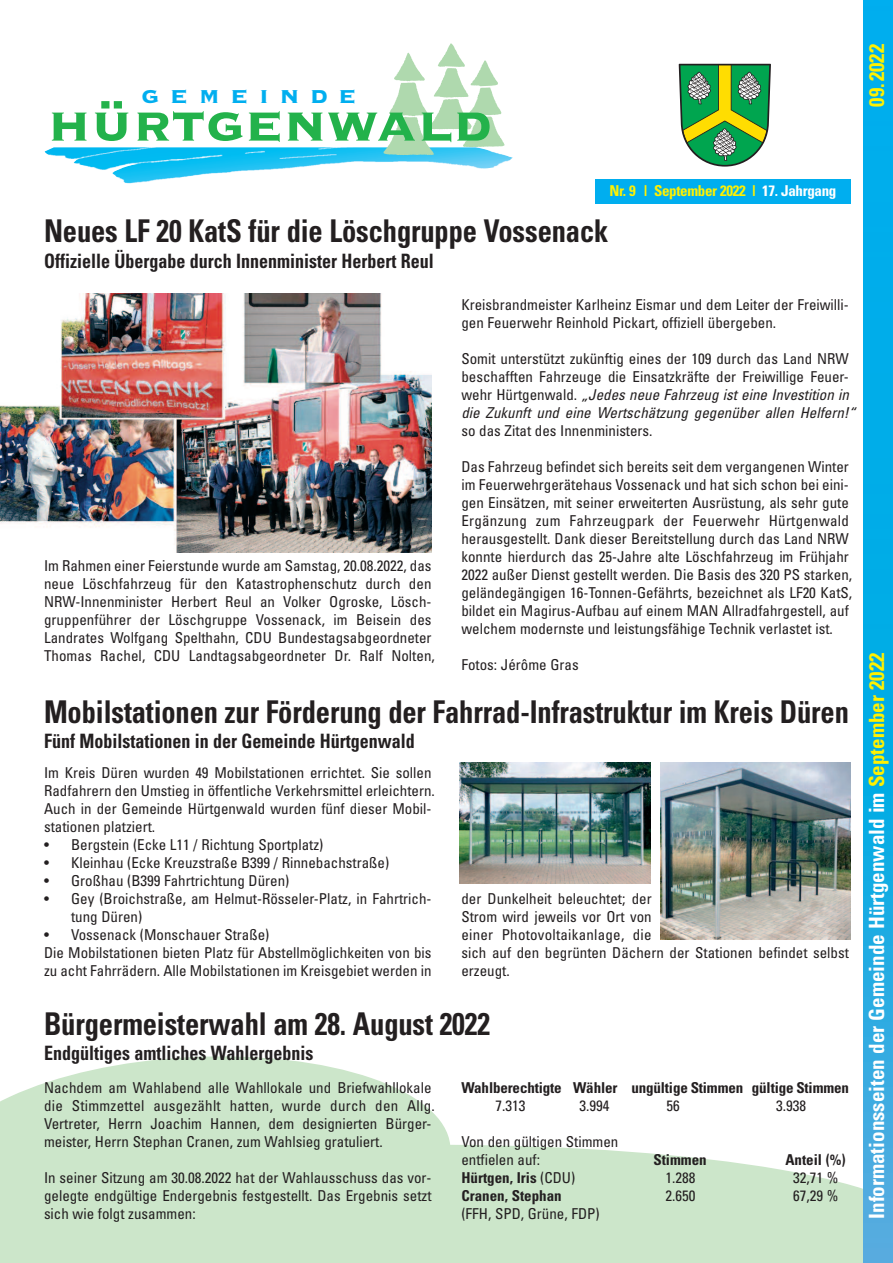
<style>
.page{position:relative;width:893px;height:1263px;background:#fff}
.page>*{position:absolute;margin:0;border:0;box-sizing:border-box;transform-origin:0 0}
.t1{font:63.75px "Copperplate Thirty Three BC";color:#23b24b}
.t2{font:700 condensed 31.35px "Univers";letter-spacing:-.005em;color:#231f20;scale:.91 1}
.t3{font:29.25px "Copperplate Thirty Three BC";letter-spacing:.365em;color:#00aeef}
.t4{font:700 condensed 21px "Univers";color:#fff}
.t5{font:700 condensed 21px "Univers";color:#fff101}
.t6{font:700 condensed 19.8px "Univers";color:#231f20;scale:.91 1}
.t7{font:condensed 15px/18px "Univers";color:#231f20}
.t8{font:700 condensed 15px "Univers";letter-spacing:-.01em;color:#231f20}
.t9{font:700 condensed 15px "Univers";letter-spacing:-.02em;color:#fff101}
.s1{color:#fff}
.s2{font-style:italic}
.s3{font-weight:400}
.s4{color:#fff101}
</style>
<div class="page">
<svg style="left:0;top:1056px;width:863px;height:207px;fill:#cce6ca"></svg>
<img style="left:45px;top:147px;width:468px;height:37px">
<img style="left:383px;top:43px;width:122px;height:113px">
<div style="left:595px;top:179px;width:255px;height:25px;background:#00aeef"></div>
<svg style="left:679px;top:64px;width:92px;height:103px;background:#63ac5e"></svg>
<svg style="left:863px;top:0;width:30px;height:1263px;background:#11ace6"></svg>
<img style="left:1px;top:294px;width:431px;height:258px">
<img style="left:459px;top:763px;width:191px;height:121px">
<img style="left:661px;top:763px;width:189px;height:177px">
<h3 class="t3" style="left:142px;top:75px;width:216px">gemeinde</h3>
<h1 class="t1" style="left:48px;top:81px;width:446px">hürtgenwald</h1>
<h3 class="t5" style="left:869px;top:107px;width:64px;rotate:-90deg">09.2022</h3>
<p class="t9" style="left:609px;top:185px;width:228px">Nr. 9 | September 2022 | <span class="s1">17. Jahrgang</span></p>
<h2 class="t2" style="left:44px;top:220px;width:622px">Neues LF 20 KatS für die Löschgruppe Vossenack</h2>
<h3 class="t6" style="left:44px;top:254px;width:430px">Offizielle Übergabe durch Innenminister Herbert Reul</h3>
<p class="t7" style="left:44px;top:558px;width:392px">Im Rahmen einer Feierstunde wurde am Samstag, 20.08.2022, das neue Löschfahrzeug für den Katastrophenschutz durch den NRW-Innenminister Herbert Reul an Volker Ogroske, Lösch&shy;gruppenführer der Löschgruppe Vossenack, im Beisein des Landrates Wolfgang Spelthahn, CDU Bundestagsabgeordneter Thomas Rachel, CDU Landtagsabgeordneter Dr. Ralf Nolten,</p>
<p class="t7" style="left:461px;top:297px;width:389px">Kreisbrandmeister Karlheinz Eismar und dem Leiter der Freiwilli&shy;gen Feuerwehr Reinhold Pickart, offiziell übergeben.</p>
<p class="t7" style="left:461px;top:351px;width:396px">Somit unterstützt zukünftig eines der 109 durch das Land NRW beschafften Fahrzeuge die Einsatzkräfte der Freiwillige Feuer&shy;wehr Hürtgenwald. <span class="s2">„Jedes neue Fahrzeug ist eine Investition in die Zukunft und eine Wertschätzung gegenüber allen Helfern!“</span></p>
<p class="t7" style="left:461px;top:423px;width:193px">so das Zitat des Innenministers.</p>
<p class="t7" style="left:461px;top:459px;width:392px">Das Fahrzeug befindet sich bereits seit dem vergangenen Winter im Feuerwehrgerätehaus Vossenack und hat sich schon bei eini&shy;gen Einsätzen, mit seiner erweiterten Ausrüstung, als sehr gute Ergänzung zum Fahrzeugpark der Feuerwehr Hürtgenwald herausgestellt. Dank dieser Bereitstellung durch das Land NRW konnte hierdurch das 25-Jahre alte Löschfahrzeug im Frühjahr 2022 außer Dienst gestellt werden. Die Basis des 320 PS starken, geländegängigen 16-Tonnen-Gefährts, bezeichnet als LF20 KatS, bildet ein Magirus-Aufbau auf einem MAN Allradfahrgestell, auf welchem modernste und leistungsfähige Technik verlastet ist.</p>
<p class="t7" style="left:461px;top:657px;width:119px">Fotos: Jérôme Gras</p>
<h2 class="t2" style="left:44px;top:700px;width:886px">Mobilstationen zur Förderung der Fahrrad-Infrastruktur im Kreis Düren</h2>
<p class="t7" style="left:44px;top:765px;width:392px">Im Kreis Düren wurden 49 Mobilstationen errichtet. Sie sollen Radfahrern den Umstieg in öffentliche Verkehrsmittel erleichtern.<br>Auch in der Gemeinde Hürtgenwald wurden fünf dieser Mobil&shy;stationen platziert.</p>
<p class="t7" style="left:44px;top:837px;width:281px">• Bergstein (Ecke L11 / Richtung Sportplatz)</p>
<p class="t7" style="left:44px;top:855px;width:347px">• Kleinhau (Ecke Kreuzstraße B399 / Rinnebachstraße)</p>
<p class="t7" style="left:44px;top:873px;width:247px">• Großhau (B399 Fahrtrichtung Düren)</p>
<p class="t7" style="left:71px;top:891px;width:362px;text-indent:-27px">• Gey (Broichstraße, am Helmut-Rösseler-Platz, in Fahrtrich&shy;tung Düren)</p>
<p class="t7" style="left:44px;top:927px;width:389px">• Vossenack (Monschauer Straße)<br>Die Mobilstationen bieten Platz für Abstellmöglichkeiten von bis zu acht Fahrrädern. Alle Mobilstationen im Kreisgebiet werden in</p>
<h3 class="t6" style="left:44px;top:734px;width:409px">Fünf Mobilstationen in der Gemeinde Hürtgenwald</h3>
<p class="t7" style="left:461px;top:891px;width:389px">der Dunkelheit beleuchtet; der<br>Strom wird jeweils vor Ort von<br>einer Photovoltaikanlage, die<br>sich auf den begrünten Dächern der Stationen befindet selbst erzeugt.</p>
<h2 class="t2" style="left:44px;top:1012px;width:492px">Bürgermeisterwahl am 28. August 2022</h2>
<h3 class="t6" style="left:44px;top:1046px;width:298px">Endgültiges amtliches Wahlergebnis</h3>
<p class="t7" style="left:44px;top:1080px;width:392px">Nachdem am Wahlabend alle Wahllokale und Briefwahllokale die Stimmzettel ausgezählt hatten, wurde durch den Allg.<br>Vertreter, Herrn Joachim Hannen, dem designierten Bürger&shy;meister, Herrn Stephan Cranen, zum Wahlsieg gratuliert.</p>
<p class="t7" style="left:44px;top:1170px;width:389px;text-align:justify">In seiner Sitzung am 30.08.2022 hat der Wahlausschuss das vor&shy;gelegte endgültige Endergebnis festgestellt. Das Ergebnis setzt sich wie folgt zusammen:</p>
<p class="t8" style="left:461px;top:1082px;width:389px">Wahlberechtigte Wähler ungültige Stimmen gültige Stimmen</p>
<p class="t7" style="left:495px;top:1098px;width:31px">7.313</p>
<p class="t7" style="left:580px;top:1098px;width:31px">3.994</p>
<p class="t7" style="left:666px;top:1098px;width:15px">56</p>
<p class="t7" style="left:776px;top:1098px;width:31px">3.938</p>
<p class="t7" style="left:461px;top:1134px;width:159px">Von den gültigen Stimmen entfielen auf:</p>
<p class="t8" style="left:653px;top:1154px;width:55px">Stimmen</p>
<p class="t8" style="left:785px;top:1154px;width:62px">Anteil (%)</p>
<p class="t8" style="left:461px;top:1172px;width:115px">Hürtgen, Iris <span class="s3">(CDU)</span></p>
<p class="t7" style="left:665px;top:1170px;width:31px">1.288</p>
<p class="t7" style="left:793px;top:1170px;width:47px">32,71 %</p>
<p class="t8" style="left:461px;top:1190px;width:102px">Cranen, Stephan</p>
<p class="t7" style="left:665px;top:1188px;width:31px">2.650</p>
<p class="t7" style="left:793px;top:1188px;width:47px">67,29 %</p>
<p class="t7" style="left:461px;top:1206px;width:140px">(FFH, SPD, Grüne, FDP)</p>
<h3 class="t4" style="left:869px;top:1219px;width:568px;rotate:-90deg">Informationsseiten der Gemeinde Hürtgenwald im <span class="s4">September 2022</span></h3>
</div>
